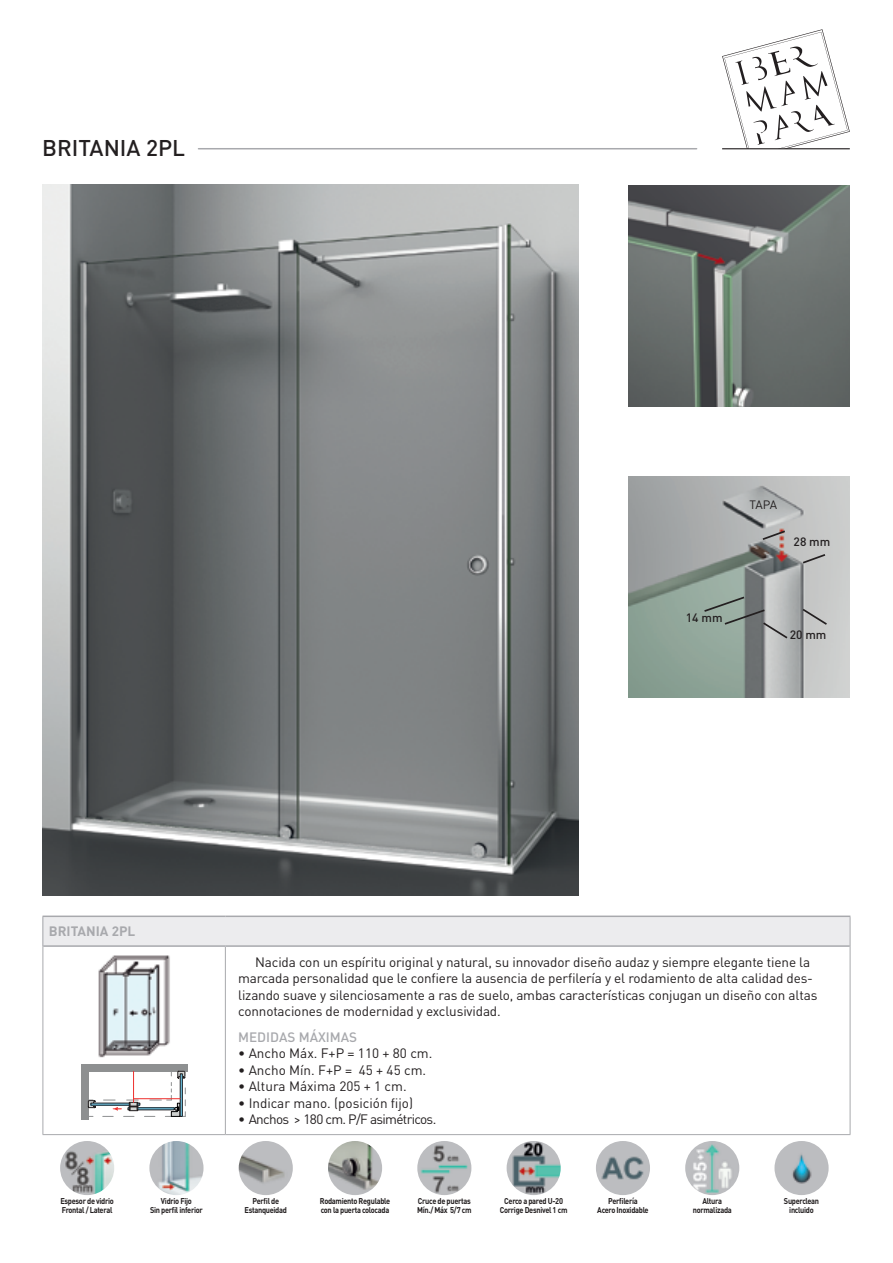
<style>
.page{position:relative;width:893px;height:1263px;background:#fff}
.page>*{position:absolute;margin:0;border:0;box-sizing:border-box;transform-origin:0 0}
.t1{font:500 22.5px "DIN Pro";color:#231f20}
.t2{font:13.5px/16.5px "DIN Pro";letter-spacing:-.01em;color:#231f20}
.t3{font:13.5px "DIN Pro";letter-spacing:-.05em;color:#231f20}
.t4{font:500 13.5px "DIN Pro";color:#a8a9ad}
.t5{font:700 13.5px "DIN Pro";color:#a8a9ad}
.t6{font:500 12px "DIN Pro";color:#231f20}
.t7{font:12px "DIN Pro";color:#231f20}
.t8{font:700 8.4px/9px "DIN Pro";letter-spacing:-.04em;color:#231f20;text-align:center;scale:.89 1}
</style>
<div class="page">
<img style="left:629px;top:185px;width:221px;height:221px">
<hr style="left:198px;top:148px;width:499px;height:1px;background:#a8a9ad">
<img style="left:629px;top:477px;width:221px;height:221px">
<svg style="left:801px;top:607px;width:28px;height:19px"></svg>
<svg style="left:702px;top:595px;width:87px;height:45px;background:#949e99"></svg>
<svg style="left:801px;top:553px;width:26px;height:12px"></svg>
<svg style="left:761px;top:529px;width:26px;height:12px"></svg>
<div style="left:43px;top:916px;width:807px;height:30px;background:#ececee"></div>
<svg style="left:43px;top:917px;width:1px;height:28px"></svg>
<hr style="left:43px;top:915px;width:182px;height:2px;background:#a8a9ad">
<hr style="left:225px;top:915px;width:625px;height:2px;background:#a8a9ad">
<svg style="left:850px;top:917px;width:1px;height:29px"></svg>
<hr style="left:43px;top:946px;width:1px;height:188px;background:#a8a9ad">
<hr style="left:43px;top:945px;width:182px;height:2px;background:#a8a9ad">
<hr style="left:43px;top:1134px;width:182px;height:1px;background:#a8a9ad">
<hr style="left:225px;top:947px;width:1px;height:187px;background:#a8a9ad">
<hr style="left:225px;top:945px;width:625px;height:2px;background:#a8a9ad">
<hr style="left:850px;top:946px;width:1px;height:188px;background:#a8a9ad">
<hr style="left:225px;top:1134px;width:625px;height:1px;background:#a8a9ad">
<img style="left:98px;top:955px;width:72px;height:103px">
<div style="left:81px;top:1064px;width:106px;height:7px;background:#8e9091"></div>
<div style="left:81px;top:1071px;width:7px;height:49px;background:#8e9091"></div>
<svg style="left:88px;top:1100px;width:8px;height:8px"></svg>
<svg style="left:103px;top:1071px;width:83px;height:46px"></svg>
<hr style="left:134px;top:1098px;width:46px;height:1px;background:#ee302e">
<img style="left:43px;top:185px;width:535px;height:710px">
<img style="left:60px;top:1141px;width:54px;height:54px;border-radius:27px">
<img style="left:149px;top:1141px;width:55px;height:54px;border-radius:27px">
<img style="left:239px;top:1141px;width:54px;height:54px;border-radius:27px">
<img style="left:328px;top:1141px;width:54px;height:54px;border-radius:27px">
<img style="left:417px;top:1141px;width:54px;height:54px;border-radius:27px">
<img style="left:507px;top:1141px;width:54px;height:54px;border-radius:27px">
<img style="left:596px;top:1141px;width:54px;height:54px;border-radius:27px">
<img style="left:685px;top:1141px;width:54px;height:54px;border-radius:27px">
<img style="left:774px;top:1141px;width:55px;height:54px;border-radius:27px">
<svg style="left:722px;top:29px;width:128px;height:120px"></svg>
<h1 class="t1" style="left:42px;top:133px;width:144px">BRITANIA 2PL</h1>
<p class="t6" style="left:686px;top:609px;width:38px">14 mm</p>
<p class="t7" style="left:750px;top:497px;width:29px">TAPA</p>
<p class="t6" style="left:794px;top:534px;width:38px">28 mm</p>
<p class="t6" style="left:790px;top:627px;width:38px">20 mm</p>
<p class="t5" style="left:49px;top:922px;width:88px">BRITANIA 2PL</p>
<p class="t2" style="left:238px;top:953px;width:581px;text-indent:17px">Nacida con un espíritu original y natural, su innovador diseño audaz y siempre elegante tiene la marcada personalidad que le confiere la ausencia de perfilería y el rodamiento de alta calidad des&shy;lizando suave y silenciosamente a ras de suelo, ambas características conjugan un diseño con altas connotaciones de modernidad y exclusividad.</p>
<p class="t4" style="left:238px;top:1028px;width:121px">MEDIDAS MÁXIMAS</p>
<p class="t2" style="left:238px;top:1044px;width:196px">• Ancho Máx. F+P = 110 + 80 cm.</p>
<p class="t2" style="left:238px;top:1061px;width:190px">• Ancho Mín. F+P = 45 + 45 cm.</p>
<p class="t2" style="left:238px;top:1077px;width:170px">• Altura Máxima 205 + 1 cm.</p>
<p class="t2" style="left:238px;top:1094px;width:176px">• Indicar mano. (posición fijo)</p>
<p class="t3" style="left:238px;top:1110px;width:200px">• Anchos &gt; 180 cm. P/F asimétricos.</p>
<p class="t8" style="left:60px;top:1196px;width:62px;text-align:left">Espesor de vidrio<br>Frontal / Lateral</p>
<p class="t8" style="left:150px;top:1196px;width:61px">Vidrio Fijo<br>Sin perfil inferior</p>
<p class="t8" style="left:245px;top:1196px;width:49px">Perfil de<br>Estanqueidad</p>
<p class="t8" style="left:320px;top:1196px;width:81px;text-align:left">Rodamiento Regulable con la puerta colocada</p>
<p class="t8" style="left:417px;top:1196px;width:63px;text-align:left">Cruce de puertas<br>Mín./ Máx 5/7 cm</p>
<p class="t8" style="left:500px;top:1196px;width:77px">Cerco a pared U-20<br>Corrige Desnivel 1 cm</p>
<p class="t8" style="left:597px;top:1196px;width:59px">Perfilería<br>Acero Inoxidable</p>
<p class="t8" style="left:693px;top:1196px;width:45px">Altura normalizada</p>
<p class="t8" style="left:784px;top:1196px;width:41px">Superclean incluido</p>
</div>
